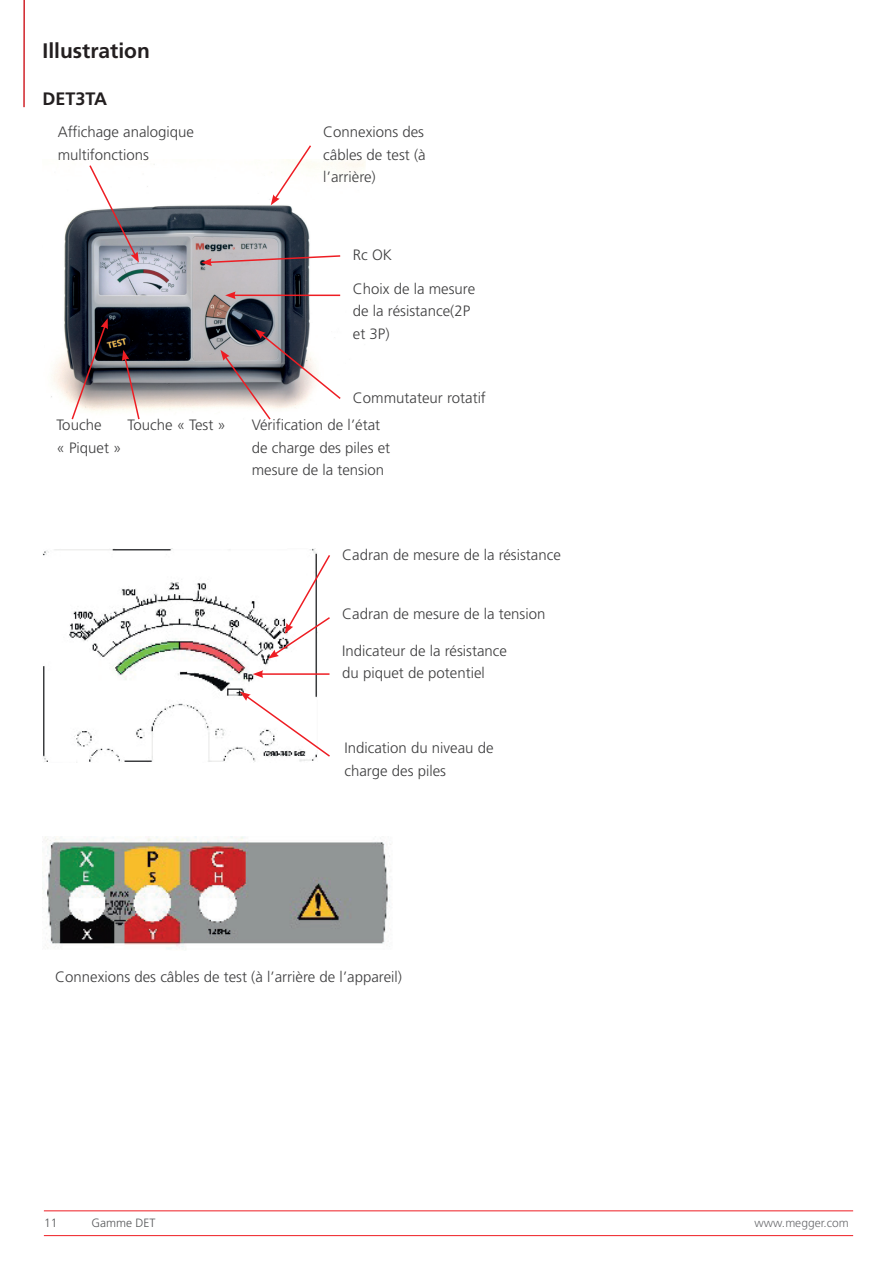
<style>
.page{position:relative;width:893px;height:1263px;background:#fff}
.page>*{position:absolute;margin:0;border:0;box-sizing:border-box;transform-origin:0 0}
.t1{font:700 21px "Frutiger LT Pro";color:#231f20}
.t2{font:700 18px "Frutiger LT Pro";color:#231f20}
.t3{font:300 15px/22.5px "Frutiger LT Pro";color:#3e3e3f}
.t4{font:300 12px "Frutiger LT Pro";color:#6c6d70}
.t5{font:300 12px "Frutiger LT Pro";color:#57585a}
</style>
<div class="page">
<hr style="left:44px;top:1210px;width:809px;height:1px;background:#ee1d23">
<hr style="left:44px;top:1235px;width:809px;height:1px;background:#ee1d23">
<hr style="left:23px;top:0;width:2px;height:107px;background:#d1232a">
<img style="left:51px;top:159px;width:314px;height:253px">
<svg style="left:70px;top:318px;width:38px;height:102px;background:#756b70"></svg>
<svg style="left:122px;top:350px;width:19px;height:70px"></svg>
<svg style="left:220px;top:329px;width:122px;height:91px"></svg>
<hr style="left:233px;top:295px;width:107px;height:1px;background:#ee1d23">
<svg style="left:225px;top:291px;width:11px;height:8px"></svg>
<svg style="left:201px;top:254px;width:141px;height:12px"></svg>
<svg style="left:271px;top:145px;width:42px;height:60px"></svg>
<svg style="left:88px;top:164px;width:51px;height:99px"></svg>
<img style="left:43px;top:549px;width:274px;height:214px">
<svg style="left:240px;top:692px;width:90px;height:66px"></svg>
<hr style="left:261px;top:673px;width:68px;height:2px;background:#ee1d23">
<svg style="left:253px;top:670px;width:10px;height:8px"></svg>
<svg style="left:268px;top:553px;width:62px;height:106px"></svg>
<img style="left:43px;top:836px;width:348px;height:114px">
<h1 class="t1" style="left:43px;top:38px;width:109px">Illustration</h1>
<p class="t2" style="left:43px;top:88px;width:66px">DET3TA</p>
<p class="t3" style="left:58px;top:121px;width:138px">Affichage analogique multifonctions</p>
<p class="t3" style="left:323px;top:121px;width:104px;text-align:justify">Connexions des câbles de test (à l’arrière)</p>
<p class="t3" style="left:56px;top:414px;width:47px">Touche</p>
<p class="t3" style="left:128px;top:414px;width:100px">Touche « Test »</p>
<p class="t3" style="left:56px;top:436px;width:67px">« Piquet »</p>
<p class="t3" style="left:353px;top:244px;width:41px">Rc OK</p>
<p class="t3" style="left:353px;top:278px;width:124px">Choix de la mesure de la résistance(2P et 3P)</p>
<p class="t3" style="left:252px;top:384px;width:235px;line-height:27.5px;text-indent:101px">Commutateur rotatif<br>Vérification de l’état</p>
<p class="t3" style="left:252px;top:436px;width:140px">de charge des piles et mesure de la tension</p>
<p class="t3" style="left:342px;top:543px;width:220px">Cadran de mesure de la résistance</p>
<p class="t3" style="left:342px;top:602px;width:205px">Cadran de mesure de la tension</p>
<p class="t3" style="left:342px;top:639px;width:166px">Indicateur de la résistance du piquet de potentiel</p>
<p class="t3" style="left:344px;top:737px;width:151px">Indication du niveau de charge des piles</p>
<p class="t3" style="left:55px;top:965px;width:348px">Connexions des câbles de test (à l’arrière de l’appareil)</p>
<p class="t5" style="left:44px;top:1216px;width:15px">11</p>
<p class="t5" style="left:92px;top:1216px;width:65px">Gamme DET</p>
<p class="t4" style="left:755px;top:1216px;width:96px">www.megger.com</p>
</div>
